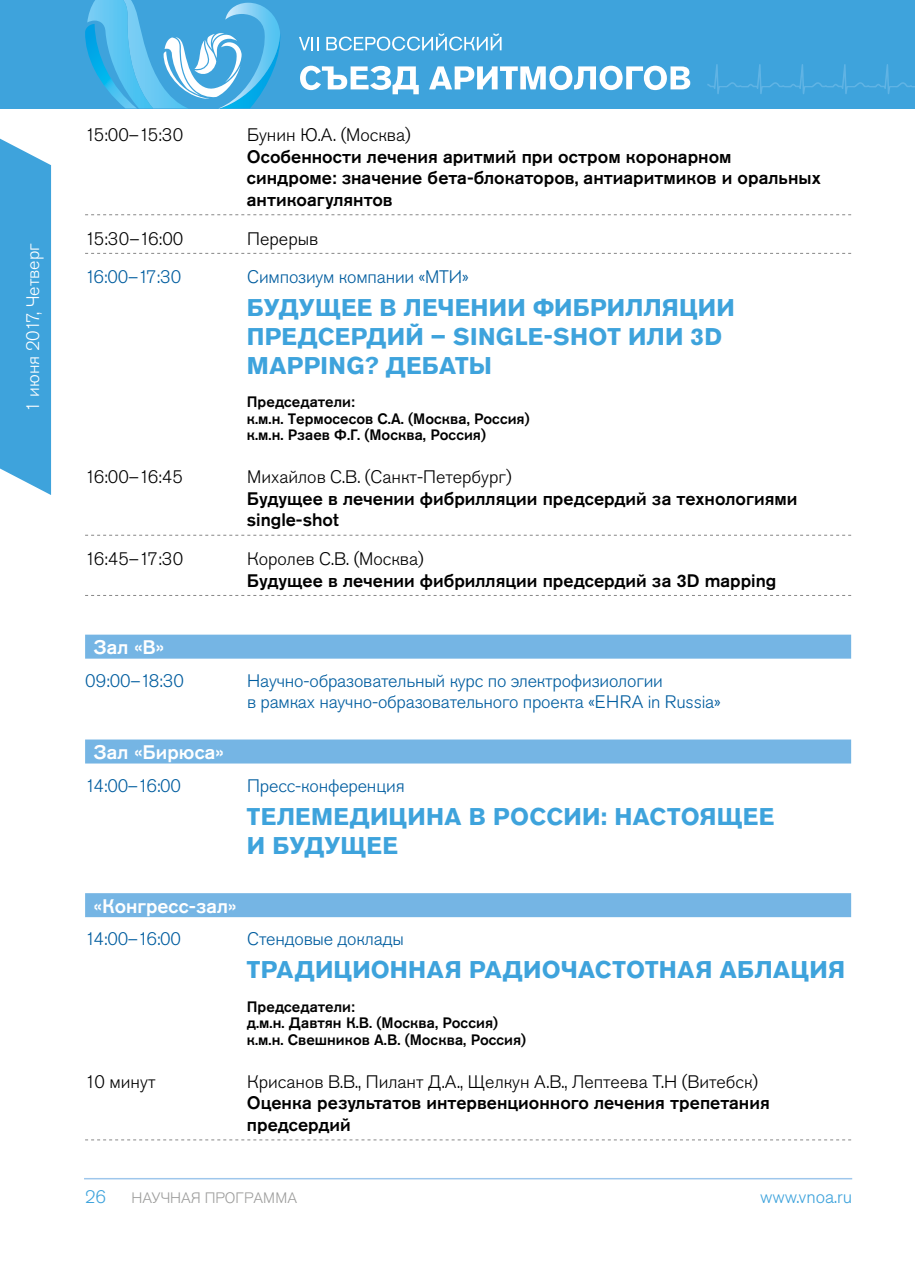
<style>
.page{position:relative;width:915px;height:1263px;background:#fff}
.page>*{position:absolute;margin:0;border:0;box-sizing:border-box;transform-origin:0 0}
.t1{font:700 24px/28.8px "Akzidenz Grotesk Pro";letter-spacing:.01em;color:#3ea3dc}
.t2{font:500 19.5px "Akzidenz Grotesk Pro";color:#fff}
.t3{font:500 18px/21.6px "Akzidenz Grotesk Pro";color:#000}
.t4{font:300 18px/21.6px "Akzidenz Grotesk Pro";letter-spacing:-.01em;color:#005d9f}
.t5{font:300 18px "Akzidenz Grotesk Pro";color:#000}
.t6{font:300 18px "Akzidenz Grotesk Pro";color:#fff}
.t7{font:300 18px "Akzidenz Grotesk Pro";color:#3ea3dc}
.t8{font:500 15px/16.5px "Akzidenz Grotesk Pro";color:#000}
.t9{font:300 15px "Akzidenz Grotesk Pro";color:#9d9d9c}
</style>
<div class="page">
<svg style="left:0;top:138px;width:51px;height:357px;background:#4ca9de"></svg>
<div style="left:0;top:0;width:914px;height:108px;background:#3ea3dc"></div>
<svg style="left:299px;top:37px;width:19px;height:13px"></svg>
<svg style="left:326px;top:33px;width:175px;height:18px"></svg>
<svg style="left:300px;top:66px;width:118px;height:28px"></svg>
<svg style="left:429px;top:66px;width:261px;height:24px"></svg>
<hr style="left:84px;top:1178px;width:767px;height:1px;background:#9ec7ec">
<svg style="left:707px;top:64px;width:207px;height:30px"></svg>
<svg style="left:85px;top:0;width:197px;height:109px"></svg>
<svg style="left:85px;top:214px;width:765px;height:1px"></svg>
<svg style="left:85px;top:253px;width:765px;height:1px"></svg>
<svg style="left:85px;top:535px;width:765px;height:1px"></svg>
<svg style="left:85px;top:595px;width:765px;height:1px"></svg>
<div style="left:85px;top:635px;width:765px;height:24px;background:#75b5e4"></div>
<div style="left:85px;top:739px;width:765px;height:24px;background:#75b5e4"></div>
<div style="left:85px;top:893px;width:765px;height:24px;background:#75b5e4"></div>
<svg style="left:85px;top:1139px;width:765px;height:1px"></svg>
<p class="t6" style="left:21px;top:412px;width:170px;rotate:-90deg">1 июня 2017, Четверг</p>
<p class="t5" style="left:85px;top:123px;width:100px">15:00–15:30</p>
<p class="t5" style="left:247px;top:123px;width:165px">Бунин Ю.А. (Москва)</p>
<p class="t3" style="left:247px;top:145px;width:575px">Особенности лечения аритмий при остром коронарном синдроме: значение бета-блокаторов, антиаритмиков и оральных антикоагулянтов</p>
<p class="t5" style="left:85px;top:227px;width:100px">15:30–16:00</p>
<p class="t5" style="left:247px;top:227px;width:72px">Перерыв</p>
<p class="t4" style="left:85px;top:266px;width:98px">16:00–17:30</p>
<p class="t4" style="left:247px;top:266px;width:223px">Симпозиум компании «МТИ»</p>
<h1 class="t1" style="left:247px;top:293px;width:489px">БУДУЩЕЕ В ЛЕЧЕНИИ ФИБРИЛЛЯЦИИ<br>ПРЕДСЕРДИЙ – SINGLE-SHOT ИЛИ 3D<br>MAPPING? ДЕБАТЫ</h1>
<p class="t8" style="left:247px;top:393px;width:284px">Председатели:<br>к.м.н. Термосесов С.А. (Москва, Россия) к.м.н. Рзаев Ф.Г. (Москва, Россия)</p>
<p class="t5" style="left:85px;top:465px;width:99px">16:00–16:45</p>
<p class="t5" style="left:247px;top:465px;width:266px">Михайлов С.В. (Санкт-Петербург)</p>
<p class="t3" style="left:247px;top:487px;width:552px">Будущее в лечении фибрилляции предсердий за технологиями single-shot</p>
<p class="t5" style="left:85px;top:547px;width:99px">16:45–17:30</p>
<p class="t5" style="left:247px;top:547px;width:178px">Королев С.В. (Москва)</p>
<p class="t3" style="left:247px;top:569px;width:531px">Будущее в лечении фибрилляции предсердий за 3D mapping</p>
<p class="t2" style="left:94px;top:635px;width:72px">Зал «В»</p>
<p class="t4" style="left:85px;top:670px;width:100px">09:00–18:30</p>
<p class="t4" style="left:247px;top:670px;width:475px">Научно-образовательный курс по электрофизиологии<br>в рамках научно-образовательного проекта «EHRA in Russia»</p>
<p class="t2" style="left:94px;top:740px;width:132px">Зал «Бирюса»</p>
<p class="t4" style="left:85px;top:775px;width:97px">14:00–16:00</p>
<p class="t4" style="left:247px;top:775px;width:159px">Пресс-конференция</p>
<h1 class="t1" style="left:247px;top:802px;width:528px">ТЕЛЕМЕДИЦИНА В РОССИИ: НАСТОЯЩЕЕ<br>И БУДУЩЕЕ</h1>
<p class="t2" style="left:94px;top:893px;width:144px">«Конгресс-зал»</p>
<p class="t4" style="left:85px;top:928px;width:97px">14:00–16:00</p>
<p class="t4" style="left:247px;top:928px;width:158px">Стендовые доклады</p>
<h1 class="t1" style="left:247px;top:955px;width:599px">ТРАДИЦИОННАЯ РАДИОЧАСТОТНАЯ АБЛАЦИЯ</h1>
<p class="t8" style="left:247px;top:998px;width:281px">Председатели:<br>д.м.н. Давтян К.В. (Москва, Россия) к.м.н. Свешников А.В. (Москва, Россия)</p>
<p class="t5" style="left:85px;top:1070px;width:72px">10 минут</p>
<p class="t5" style="left:247px;top:1070px;width:512px">Крисанов В.В., Пилант Д.А., Щелкун А.В., Лептеева Т.Н (Витебск)</p>
<p class="t3" style="left:247px;top:1092px;width:524px">Оценка результатов интервенционного лечения трепетания предсердий</p>
<p class="t7" style="left:85px;top:1185px;width:22px">26</p>
<p class="t9" style="left:131px;top:1188px;width:167px">НАУЧНАЯ ПРОГРАММА</p>
<p class="t7" style="left:759px;top:1185px;width:93px">www.vnoa.ru</p>
</div>
